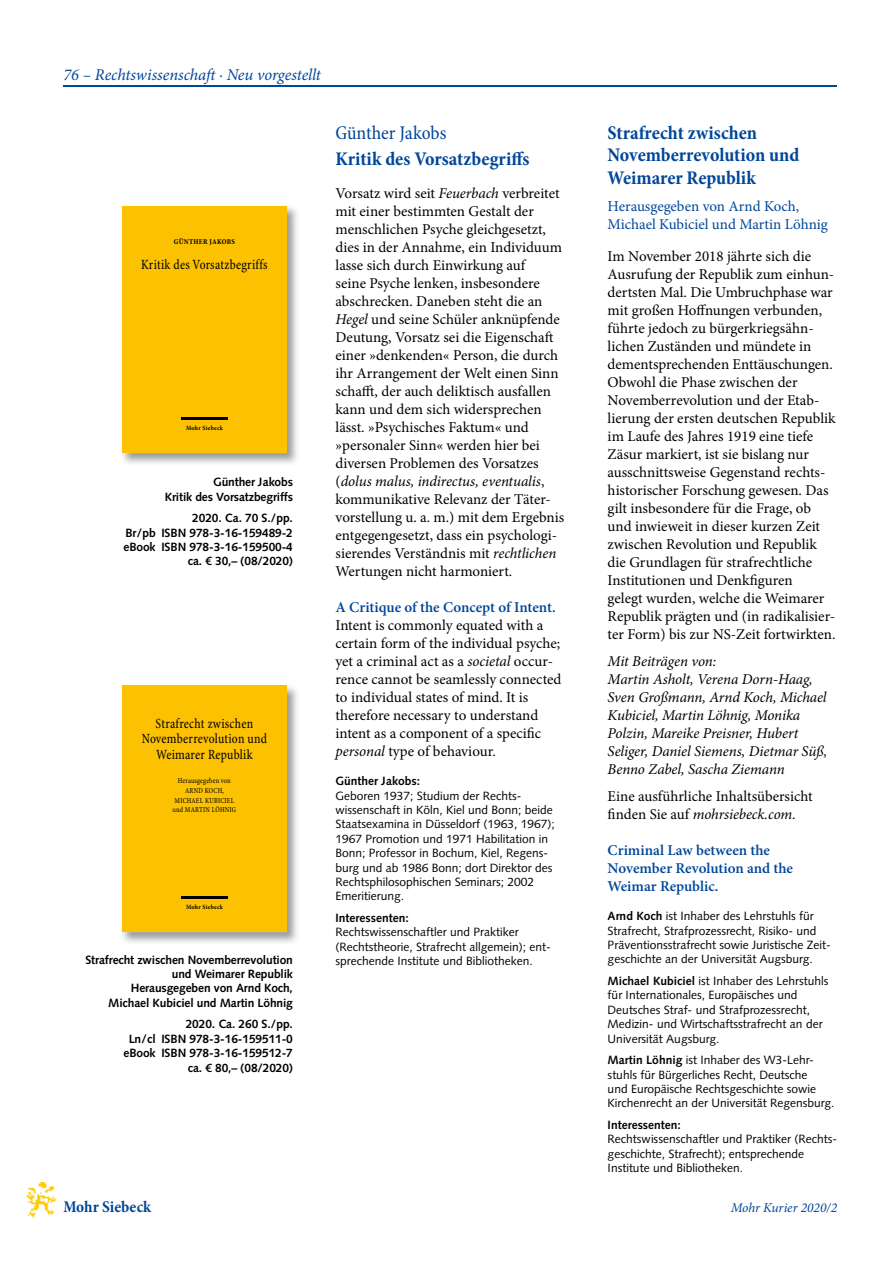
<style>
.page{position:relative;width:893px;height:1263px;background:#fff}
.page>*{position:absolute;margin:0;border:0;box-sizing:border-box;transform-origin:0 0}
.t1{font:700 condensed 19.5px/22.5px "Minion Pro";color:#004699}
.t2{font:condensed 19.5px "Minion Pro";letter-spacing:-.005em;color:#004699}
.t3{font:italic 16.5px "Minion Pro";letter-spacing:-.005em;color:#004699}
.t4{font:700 condensed 16.5px "Minion Pro";color:#004699}
.t5{font:15px/18px "Minion Pro";color:#000}
.t6{font:italic 15px/18px "Minion Pro";letter-spacing:-.01em;color:#000}
.t7{font:600 15px/18px "Minion Pro";color:#004699}
.t8{font:15px/18px "Minion Pro";letter-spacing:-.005em;color:#004699}
.t9{font:condensed 14.25px/15.5px "Minion Pro";letter-spacing:.02em;color:#000;text-align:center;scale:.91 1}
.t10{font:italic 13.5px "Minion Pro";letter-spacing:-.005em;color:#004699}
.t11{font:12px/14.4px "Syntax LT Std";color:#000}
.t12{font:700 12px/14.4px "Syntax LT Std";letter-spacing:-.01em;color:#000;text-align:right}
.t13{font:condensed 7.8px/9.6px "Minion Pro";letter-spacing:.025em;color:#000;text-align:center;scale:.91 1}
.t14{font:7.8px "Minion Pro";color:#000}
.t15{font:700 condensed 7.35px "Minion Pro";letter-spacing:.04em;color:#000}
.t16{font:700 6.45px "Minion Pro";letter-spacing:.04em;color:#000;scale:.93 1}
.s1{font-style:italic}
.s2{font-weight:700}
</style>
<div class="page">
<img style="left:26px;top:1182px;width:30px;height:36px">
<hr style="left:63px;top:86px;width:774px;height:1px;background:#004699">
<img style="left:122px;top:687px;width:175px;height:256px">
<div style="left:122px;top:685px;width:165px;height:247px;background:#fcc100"></div>
<hr style="left:181px;top:896px;width:47px;height:3px;background:#000">
<img style="left:122px;top:207px;width:175px;height:257px">
<div style="left:122px;top:206px;width:165px;height:247px;background:#fcc100"></div>
<hr style="left:181px;top:417px;width:47px;height:3px;background:#000">
<p class="t3" style="left:63px;top:63px;width:259px">76 – Rechtswissenschaft Neu vorgestellt</p>
<p class="t15" style="left:174px;top:237px;width:63px">GÜNTHER JAKOBS</p>
<p class="t9" style="left:141px;top:258px;width:141px">Kritik des Vorsatzbegriffs</p>
<p class="t16" style="left:186px;top:423px;width:41px">Mohr Siebeck</p>
<p class="t12" style="left:165px;top:475px;width:130px">Günther Jakobs<br>Kritik des Vorsatzbegriffs</p>
<p class="t12" style="left:123px;top:511px;width:171px">2020. Ca. 70 S. / pp.<br>Br / pb ISBN 978 -3-16-159489-2 eBook ISBN 978-3-16-159500-4 ca. € 30,– (08/2020)</p>
<p class="t9" style="left:142px;top:716px;width:139px">Strafrecht zwischen<br>Novemberrevolution und<br>Weimarer Republik</p>
<p class="t13" style="left:173px;top:776px;width:71px">Herausgegeben von<br>ARND KOCH,<br>MICHAEL KUBICIEL und MARTIN LÖHNIG</p>
<p class="t16" style="left:186px;top:902px;width:41px">Mohr Siebeck</p>
<p class="t12" style="left:85px;top:952px;width:209px">Strafrecht zwischen Novemberrevolution und Weimarer Republik<br>Herausgegeben von Arnd Koch,<br>Michael Kubiciel und Martin Löhnig</p>
<p class="t12" style="left:123px;top:1017px;width:171px">2020. Ca. 260 S. / pp.<br>Ln / cl ISBN 978 -3-16-159511-0 eBook ISBN 978-3-16-159512-7 ca. € 80,– (08/2020)</p>
<h1 class="t2" style="left:335px;top:121px;width:113px">Günther Jakobs</h1>
<h1 class="t1" style="left:335px;top:148px;width:196px">Kritik des Vorsatzbegriffs</h1>
<p class="t5" style="left:335px;top:185px;width:230px">Vorsatz wird seit <span class="s1">Feuerbach</span> verbreitet mit einer bestimmten Gestalt der menschlichen Psyche gleichgesetzt, dies in der Annahme, ein Individuum lasse sich durch Einwirkung auf<br>seine Psyche lenken, insbesondere abschrecken. Daneben steht die an <span class="s1">Hegel</span> und seine Schüler anknüpfende Deutung, Vorsatz sei die Eigenschaft einer »denkenden« Person, die durch ihr Arrangement der Welt einen Sinn schafft, der auch deliktisch ausfallen kann und dem sich widersprechen lässt. »Psychisches Faktum« und »personaler Sinn« werden hier bei diversen Problemen des Vorsatzes (<span class="s1">dolus malus, indirectus, eventualis</span>, kommunikative Relevanz der Täter&shy;vorstellung u. a. m.) mit dem Ergebnis entgegengesetzt, dass ein psychologi&shy;sierendes Verständnis mit <span class="s1">rechtlichen </span>Wertungen nicht harmoniert.</p>
<p class="t7" style="left:335px;top:598px;width:222px">A Critique of the Concept of Intent.</p>
<p class="t5" style="left:335px;top:617px;width:228px">Intent is commonly equated with a certain form of the individual psyche; yet a criminal act as a <span class="s1">societal</span> occur&shy;rence cannot be seamlessly connected to individual states of mind. It is therefore necessary to understand intent as a component of a specific <span class="s1">personal</span> type of behaviour.</p>
<p class="t12" style="left:335px;top:774px;width:86px">Günther Jakobs:</p>
<p class="t11" style="left:335px;top:788px;width:221px">Geboren 1937; Studium der Rechts&shy;wissenschaft in Köln, Kiel und Bonn; beide Staatsexamina in Düsseldorf (1963, 1967); 1967 Promotion und 1971 Habilitation in Bonn; Professor in Bochum, Kiel, Regens&shy;burg und ab 1986 Bonn; dort Direktor des Rechtsphilosophischen Seminars; 2002<br>Emeritierung.</p>
<p class="t12" style="left:335px;top:911px;width:75px">Interessenten:</p>
<p class="t11" style="left:335px;top:925px;width:217px">Rechtswissenschaftler und Praktiker (Rechtstheorie, Strafrecht allgemein); ent&shy;sprechende Institute und Bibliotheken.</p>
<p class="t14" style="left:318px;top:389px;width:48px">Jakobs_159489</p>
<p class="t14" style="left:311px;top:864px;width:58px">Koch-etal_159511</p>
<h1 class="t1" style="left:608px;top:121px;width:193px">Strafrecht zwischen<br>Novemberrevolution und<br>Weimarer Republik</h1>
<p class="t8" style="left:608px;top:197px;width:222px">Herausgegeben von Arnd Koch,<br>Michael Kubiciel und Martin Löhnig</p>
<p class="t5" style="left:608px;top:248px;width:230px">Im November 2018 jährte sich die Ausrufung der Republik zum einhun&shy;dertsten Mal. Die Umbruchphase war mit großen Hoffnungen verbunden, führte jedoch zu bürgerkriegsähn&shy;lichen Zuständen und mündete in dementsprechenden Enttäuschungen.<br>Obwohl die Phase zwischen der Novemberrevolution und der Etab&shy;lierung der ersten deutschen Republik im Laufe des Jahres 1919 eine tiefe Zäsur markiert, ist sie bislang nur ausschnittsweise Gegenstand rechts&shy;historischer Forschung gewesen. Das gilt insbesondere für die Frage, ob und inwieweit in dieser kurzen Zeit zwischen Revolution und Republik die Grundlagen für strafrechtliche Institutionen und Denkfiguren<br>gelegt wurden, welche die Weimarer Republik prägten und (in radikalisier&shy;ter Form) bis zur NS-Zeit fortwirkten.</p>
<p class="t6" style="left:608px;top:652px;width:221px">Mit Beiträgen von:<br>Martin Asholt, Verena Dorn-Haag,<br>Sven Großmann, Arnd Koch, Michael<br>Kubiciel, Martin Löhnig, Monika<br>Polzin, Mareike Preisner, Hubert<br>Seliger, Daniel Siemens, Dietmar Süß,<br>Benno Zabel, Sascha Ziemann</p>
<p class="t5" style="left:608px;top:788px;width:207px">Eine ausführliche Inhaltsübersicht finden Sie auf <span class="s1">mohrsiebeck.com.</span></p>
<p class="t7" style="left:608px;top:841px;width:187px">Criminal Law between the<br>November Revolution and the<br>Weimar Republic.</p>
<p class="t11" style="left:608px;top:909px;width:225px"><span class="s2">Arnd Koch</span> ist Inhaber des Lehrstuhls für Strafrecht, Strafprozessrecht, Risiko- und Präventionsstrafrecht sowie Juristische Zeit&shy;geschichte an der Universität Augsburg.</p>
<p class="t11" style="left:608px;top:974px;width:222px"><span class="s2">Michael Kubiciel</span> ist Inhaber des Lehrstuhls für Internationales, Europäisches und Deutsches Straf- und Strafprozessrecht, Medizin- und Wirtschaftsstrafrecht an der Universität Augsburg.</p>
<p class="t11" style="left:608px;top:1053px;width:228px"><span class="s2">Martin Löhnig</span> ist Inhaber des W3-Lehr&shy;stuhls für Bürgerliches Recht, Deutsche<br>und Europäische Rechtsgeschichte sowie Kirchenrecht an der Universität Regensburg.</p>
<p class="t12" style="left:608px;top:1118px;width:75px">Interessenten:</p>
<p class="t11" style="left:608px;top:1132px;width:231px">Rechtswissenschaftler und Praktiker (Rechts&shy;geschichte, Strafrecht); entsprechende<br>Institute und Bibliotheken.</p>
<p class="t4" style="left:63px;top:1195px;width:89px">Mohr Siebeck</p>
<p class="t10" style="left:731px;top:1198px;width:108px">Mohr Kurier 2020/2</p>
</div>
